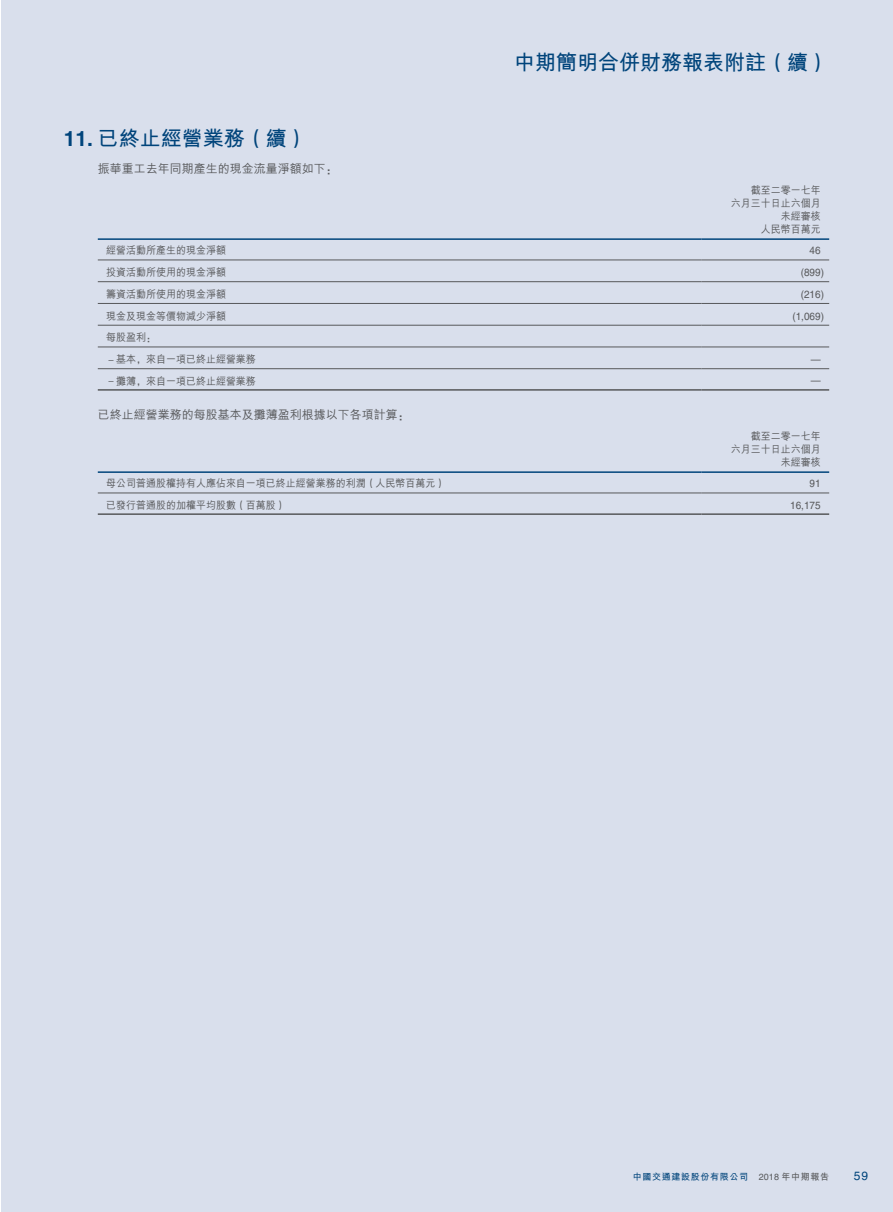
<style>
.page{position:relative;width:893px;height:1212px;background:#fff}
.page>*{position:absolute;margin:0;border:0;box-sizing:border-box;transform-origin:0 0}
._3__標題{font:700 21px "M Hei HK";color:#00447b}
._1__內文{font:500 12px "M Hei HK";color:#57585a}
.t1{font:12px "Helvetica LT Std";color:#00447b}
._6__表內文{font:500 10.5px "M Hei HK";color:#57585a;scale:.95 1}
._6__表內文-2{font:10.5px "Helvetica LT Std";color:#57585a;scale:.95 1}
.t2{font:700 9px "M Hei HK";letter-spacing:.075em;color:#00447b}
.s1{font-family:"Helvetica LT Std"}
.s2{font-family:"FZHTFW GB1 0";font-weight:400}
.s3{font-family:"FZZDXFW GB1 0";font-weight:400}
.s4{font-family:"Helvetica LT Std";font-weight:400;color:#57585a}
.s5{color:#57585a}
</style>
<div class="page">
<div style="left:1px;top:0;width:892px;height:1212px;background:#d9dfec"></div>
<hr style="left:98px;top:238px;width:604px;height:2px;background:#00447b">
<hr style="left:702px;top:238px;width:127px;height:2px;background:#00447b">
<hr style="left:98px;top:260px;width:604px;height:1px;background:#57585a">
<hr style="left:702px;top:260px;width:127px;height:1px;background:#57585a">
<hr style="left:98px;top:281px;width:604px;height:1px;background:#57585a">
<hr style="left:702px;top:281px;width:127px;height:1px;background:#57585a">
<hr style="left:98px;top:303px;width:604px;height:1px;background:#57585a">
<hr style="left:702px;top:303px;width:127px;height:1px;background:#57585a">
<hr style="left:98px;top:325px;width:604px;height:1px;background:#57585a">
<hr style="left:702px;top:325px;width:127px;height:1px;background:#57585a">
<hr style="left:98px;top:347px;width:604px;height:1px;background:#57585a">
<hr style="left:702px;top:347px;width:127px;height:1px;background:#57585a">
<hr style="left:98px;top:368px;width:604px;height:1px;background:#57585a">
<hr style="left:702px;top:368px;width:127px;height:1px;background:#57585a">
<hr style="left:98px;top:389px;width:604px;height:2px;background:#57585a">
<hr style="left:702px;top:389px;width:127px;height:2px;background:#57585a">
<hr style="left:98px;top:471px;width:604px;height:2px;background:#00447b">
<hr style="left:702px;top:471px;width:127px;height:2px;background:#00447b">
<hr style="left:98px;top:493px;width:604px;height:1px;background:#57585a">
<hr style="left:702px;top:493px;width:127px;height:1px;background:#57585a">
<hr style="left:98px;top:513px;width:604px;height:2px;background:#57585a">
<hr style="left:702px;top:513px;width:127px;height:2px;background:#57585a">
<p class="_3__標題" style="left:64px;top:123px;width:246px"><span class="s1">11.</span> 已終止經營業務<span class="s2">（</span>續<span class="s2">）</span></p>
<p class="_1__內文" style="left:98px;top:160px;width:242px">振華重工去年同期產生的現金流量淨額如下<span class="s3">：</span></p>
<h1 class="_3__標題" style="left:514px;top:47px;width:316px">中期簡明合併財務報表附註<span class="s2">（</span>續<span class="s2">）</span></h1>
<p class="_6__表內文" style="left:751px;top:183px;width:75px">截至二零一七年</p>
<p class="_6__表內文" style="left:731px;top:196px;width:96px">六月三十日止六個月</p>
<p class="_6__表內文" style="left:781px;top:208px;width:44px">未經審核</p>
<p class="_6__表內文" style="left:761px;top:221px;width:65px">人民幣百萬元</p>
<p class="_6__表內文" style="left:106px;top:243px;width:127px">經營活動所產生的現金淨額</p>
<p class="_6__表內文-2" style="left:810px;top:244px;width:13px">46</p>
<p class="_6__表內文" style="left:106px;top:265px;width:127px">投資活動所使用的現金淨額</p>
<p class="_6__表內文-2" style="left:801px;top:266px;width:26px">(899)</p>
<p class="_6__表內文" style="left:106px;top:286px;width:127px">籌資活動所使用的現金淨額</p>
<p class="_6__表內文-2" style="left:801px;top:288px;width:26px">(216)</p>
<p class="_6__表內文" style="left:106px;top:308px;width:127px">現金及現金等價物減少淨額</p>
<p class="_6__表內文-2" style="left:792px;top:310px;width:35px">(1,069)</p>
<p class="_6__表內文" style="left:106px;top:330px;width:54px">每股盈利<span class="s3">：</span></p>
<p class="_6__表內文" style="left:106px;top:352px;width:159px"><span class="s3">－</span>基本<span class="s3">，</span>來自一項已終止經營業務</p>
<p class="_6__表內文-2" style="left:811px;top:353px;width:12px">—</p>
<p class="_6__表內文" style="left:106px;top:373px;width:159px"><span class="s3">－</span>攤薄<span class="s3">，</span>來自一項已終止經營業務</p>
<p class="_6__表內文-2" style="left:811px;top:374px;width:12px">—</p>
<p class="_1__內文" style="left:98px;top:405px;width:313px">已終止經營業務的每股基本及攤薄盈利根據以下各項計算<span class="s3">：</span></p>
<p class="_6__表內文" style="left:751px;top:429px;width:75px">截至二零一七年</p>
<p class="_6__表內文" style="left:731px;top:441px;width:96px">六月三十日止六個月</p>
<p class="_6__表內文" style="left:781px;top:454px;width:44px">未經審核</p>
<p class="_6__表內文" style="left:106px;top:476px;width:358px">母公司普通股權持有人應佔來自一項已終止經營業務的利潤<span class="s3">（</span>人民幣百萬元<span class="s3">）</span></p>
<p class="_6__表內文-2" style="left:810px;top:477px;width:13px">91</p>
<p class="_6__表內文" style="left:106px;top:498px;width:191px">已發行普通股的加權平均股數<span class="s3">（</span>百萬股<span class="s3">）</span></p>
<p class="_6__表內文-2" style="left:790px;top:499px;width:34px">16,175</p>
<p class="t2" style="left:633px;top:1170px;width:198px">中國交通建設股份有限公司 <span class="s4">2018</span> <span class="s5">年中期報告</span></p>
<p class="t1" style="left:854px;top:1169px;width:16px">59</p>
</div>
